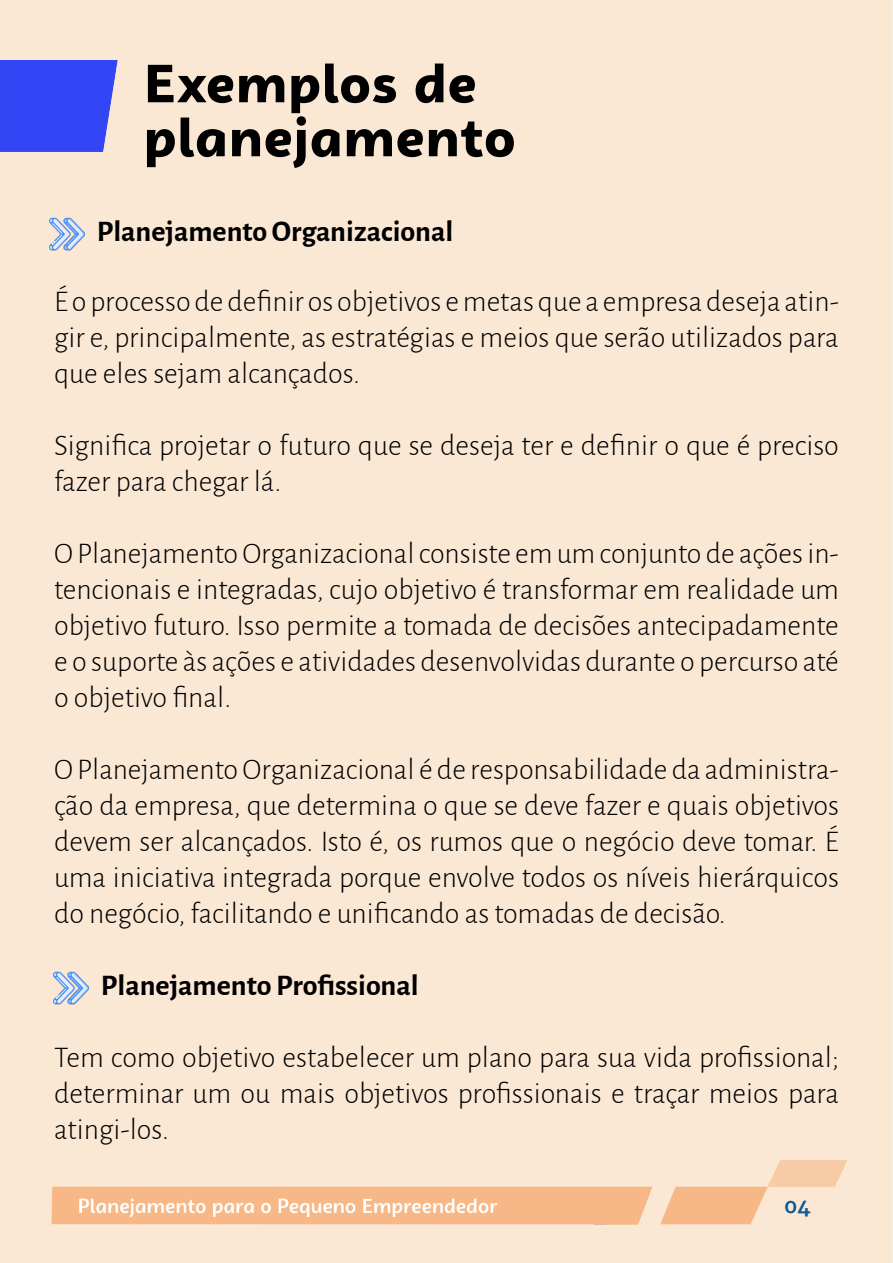
<style>
.page{position:relative;width:893px;height:1263px;background:#fae8d5}
.page>*{position:absolute;margin:0;border:0;box-sizing:border-box;transform-origin:0 0}
.t1{font:900 53.4px/54px "Campuni";letter-spacing:.02em;color:#000}
.t2{font:300 30px/36px "Alegreya Sans";color:#000;text-align:justify}
.t3{font:700 30px "Alegreya Sans";color:#000}
.t4{font:500 22.5px "Campuni";color:#0b5997}
</style>
<div class="page">
<img style="left:51px;top:1160px;width:796px;height:65px">
<div style="left:0;top:60px;width:118px;height:91px;background:#3246f5"></div>
<img style="left:50px;top:217px;width:34px;height:34px">
<img style="left:54px;top:970px;width:34px;height:35px">
<h1 class="t1" style="left:144px;top:57px;width:373px">Exemplos de planejamento</h1>
<p class="t3" style="left:97px;top:209px;width:358px">Planejamento Organizacional</p>
<p class="t2" style="left:54px;top:282px;width:786px">É o processo de definir os objetivos e metas que a empresa deseja atin&shy;gir e, principalmente, as estratégias e meios que serão utilizados para que eles sejam alcançados.</p>
<p class="t2" style="left:54px;top:426px;width:786px">Significa projetar o futuro que se deseja ter e definir o que é preciso fazer para chegar lá.</p>
<p class="t2" style="left:54px;top:534px;width:787px">O Planejamento Organizacional consiste em um conjunto de ações in&shy;tencionais e integradas, cujo objetivo é transformar em realidade um objetivo futuro. Isso permite a tomada de decisões antecipadamente e o suporte às ações e atividades desenvolvidas durante o percurso até o objetivo final.</p>
<p class="t2" style="left:54px;top:750px;width:787px">O Planejamento Organizacional é de responsabilidade da administra&shy;ção da empresa, que determina o que se deve fazer e quais objetivos devem ser alcançados. Isto é, os rumos que o negócio deve tomar. É uma iniciativa integrada porque envolve todos os níveis hierárquicos do negócio, facilitando e unificando as tomadas de decisão.</p>
<p class="t3" style="left:101px;top:963px;width:319px">Planejamento Profissional</p>
<p class="t2" style="left:54px;top:1038px;width:786px">Tem como objetivo estabelecer um plano para sua vida profissional; determinar um ou mais objetivos profissionais e traçar meios para atingi-los.</p>
<p class="t4" style="left:784px;top:1191px;width:28px">04</p>
</div>
